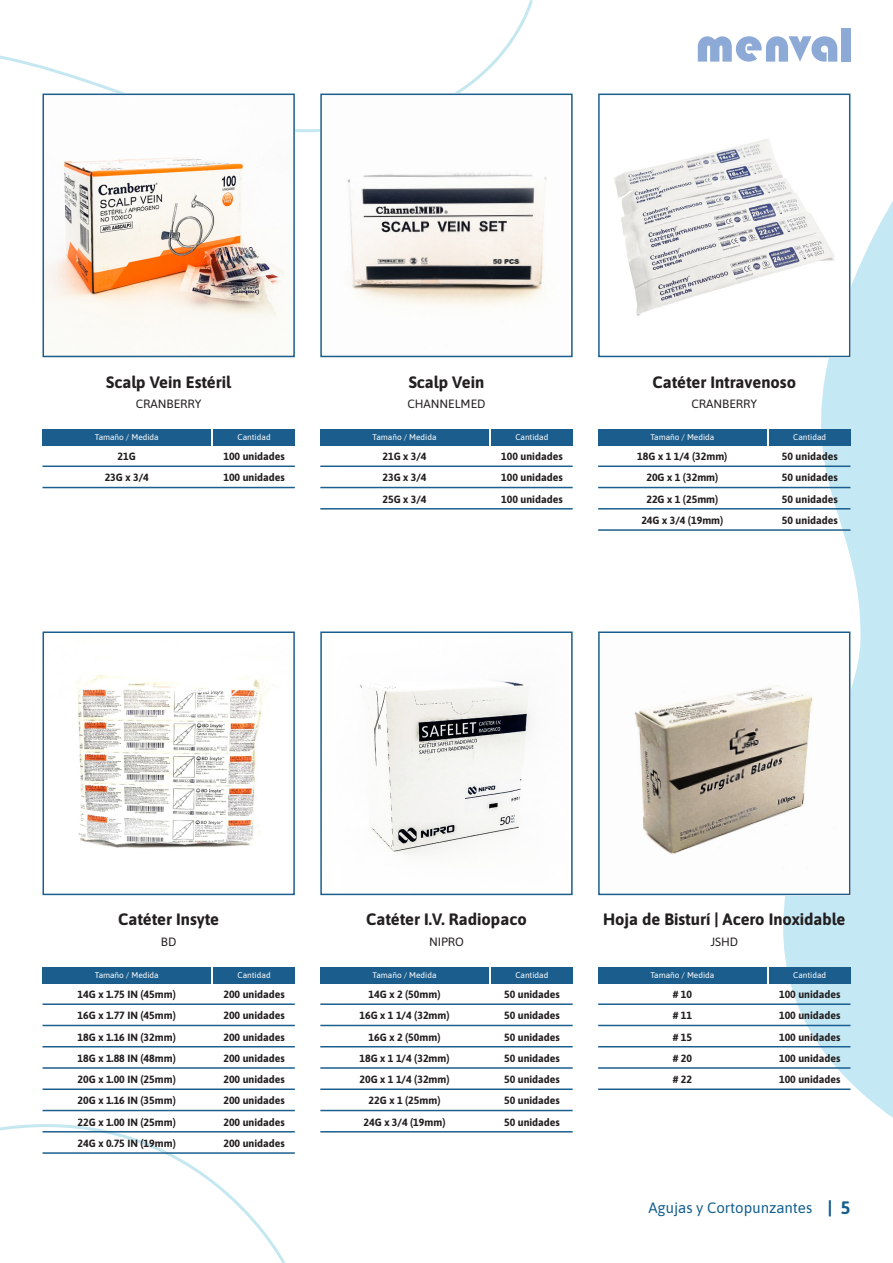
<style>
.page{position:relative;width:893px;height:1263px;background:#fff}
.page>*{position:absolute;margin:0;border:0;box-sizing:border-box;transform-origin:0 0}
.t1{font:700 18px "Asap";color:#135f8c}
.t2{font:700 16.5px "Asap";color:#231f20}
.t3{font:15px "Asap";color:#135f8c}
.t4{font:12px "Asap";color:#231f20}
.t5{font:700 10.5px "Asap";color:#231f20}
.t6{font:8.25px "Asap";color:#fff}
</style>
<div class="page">
<svg style="left:667px;top:201px;width:226px;height:917px"></svg>
<svg style="left:0;top:967px;width:285px;height:295px"></svg>
<svg style="left:698px;top:36px;width:139px;height:26px"></svg>
<div style="left:841px;top:28px;width:10px;height:34px;background:#8da9d5"></div>
<svg style="left:0;top:0;width:533px;height:132px"></svg>
<div style="left:320px;top:967px;width:169px;height:17px;background:#1b5e8d"></div>
<img style="left:360px;top:680px;width:172px;height:175px">
<div style="left:491px;top:967px;width:82px;height:17px;background:#1b5e8d"></div>
<div style="left:320px;top:631px;width:253px;height:264px;border:2px solid #1b5f8e"></div>
<hr style="left:320px;top:1067px;width:253px;height:2px;background:#1b5f8e">
<div style="left:320px;top:429px;width:169px;height:17px;background:#1b5e8d"></div>
<img style="left:323px;top:97px;width:224px;height:209px">
<div style="left:491px;top:429px;width:82px;height:17px;background:#1b5e8d"></div>
<div style="left:320px;top:94px;width:253px;height:263px;border:2px solid #1b5f8e"></div>
<hr style="left:320px;top:465px;width:253px;height:2px;background:#1b5f8e">
<div style="left:43px;top:429px;width:168px;height:17px;background:#1b5e8d"></div>
<img style="left:46px;top:97px;width:246px;height:234px">
<div style="left:213px;top:429px;width:82px;height:17px;background:#1b5e8d"></div>
<div style="left:43px;top:94px;width:252px;height:263px;border:2px solid #1b5f8e"></div>
<hr style="left:43px;top:465px;width:252px;height:2px;background:#1b5f8e">
<img style="left:614px;top:139px;width:233px;height:215px">
<div style="left:598px;top:94px;width:252px;height:263px;border:2px solid #1b5f8e"></div>
<div style="left:43px;top:967px;width:168px;height:17px;background:#1b5e8d"></div>
<img style="left:76px;top:675px;width:198px;height:173px">
<div style="left:213px;top:967px;width:82px;height:17px;background:#1b5e8d"></div>
<div style="left:43px;top:631px;width:252px;height:264px;border:2px solid #1b5f8e"></div>
<hr style="left:43px;top:1003px;width:252px;height:2px;background:#1b5f8e">
<hr style="left:320px;top:1088px;width:253px;height:2px;background:#1b5f8e">
<hr style="left:320px;top:1110px;width:253px;height:1px;background:#1b5f8e">
<hr style="left:320px;top:1131px;width:253px;height:1px;background:#1b5f8e">
<hr style="left:320px;top:1003px;width:253px;height:2px;background:#1b5f8e">
<hr style="left:320px;top:1025px;width:253px;height:1px;background:#1b5f8e">
<hr style="left:320px;top:1046px;width:253px;height:1px;background:#1b5f8e">
<hr style="left:43px;top:487px;width:252px;height:1px;background:#1b5f8e">
<hr style="left:320px;top:487px;width:253px;height:1px;background:#1b5f8e">
<hr style="left:320px;top:508px;width:253px;height:1px;background:#1b5f8e">
<hr style="left:43px;top:1025px;width:252px;height:1px;background:#1b5f8e">
<hr style="left:43px;top:1046px;width:252px;height:1px;background:#1b5f8e">
<hr style="left:43px;top:1067px;width:252px;height:2px;background:#1b5f8e">
<hr style="left:43px;top:1088px;width:252px;height:2px;background:#1b5f8e">
<hr style="left:43px;top:1110px;width:252px;height:1px;background:#1b5f8e">
<hr style="left:43px;top:1131px;width:252px;height:1px;background:#1b5f8e">
<hr style="left:43px;top:1152px;width:252px;height:2px;background:#1b5f8e">
<div style="left:598px;top:429px;width:168px;height:17px;background:#1b5e8d"></div>
<div style="left:769px;top:429px;width:81px;height:17px;background:#1b5e8d"></div>
<hr style="left:598px;top:465px;width:252px;height:2px;background:#1b5f8e">
<hr style="left:598px;top:487px;width:252px;height:1px;background:#1b5f8e">
<hr style="left:598px;top:508px;width:252px;height:1px;background:#1b5f8e">
<hr style="left:598px;top:529px;width:252px;height:2px;background:#1b5f8e">
<img style="left:635px;top:634px;width:212px;height:258px">
<div style="left:598px;top:631px;width:252px;height:264px;border:2px solid #1b5f8e"></div>
<div style="left:598px;top:967px;width:168px;height:17px;background:#1b5e8d"></div>
<div style="left:769px;top:967px;width:81px;height:17px;background:#1b5e8d"></div>
<hr style="left:598px;top:1003px;width:252px;height:2px;background:#1b5f8e">
<hr style="left:598px;top:1025px;width:252px;height:1px;background:#1b5f8e">
<hr style="left:598px;top:1046px;width:252px;height:1px;background:#1b5f8e">
<hr style="left:598px;top:1067px;width:252px;height:2px;background:#1b5f8e">
<hr style="left:598px;top:1088px;width:252px;height:2px;background:#1b5f8e">
<p class="t2" style="left:106px;top:370px;width:127px">Scalp Vein Estéril</p>
<p class="t4" style="left:136px;top:395px;width:67px">CRANBERRY</p>
<p class="t2" style="left:409px;top:370px;width:77px">Scalp Vein</p>
<p class="t4" style="left:407px;top:395px;width:80px">CHANNELMED</p>
<p class="t2" style="left:652px;top:370px;width:145px">Catéter Intravenoso</p>
<p class="t4" style="left:691px;top:395px;width:67px">CRANBERRY</p>
<p class="t6" style="left:95px;top:431px;width:65px">Tamaño / Medida</p>
<p class="t6" style="left:238px;top:431px;width:35px">Cantidad</p>
<p class="t6" style="left:373px;top:431px;width:65px">Tamaño / Medida</p>
<p class="t6" style="left:515px;top:431px;width:35px">Cantidad</p>
<p class="t6" style="left:650px;top:431px;width:65px">Tamaño / Medida</p>
<p class="t6" style="left:793px;top:431px;width:35px">Cantidad</p>
<p class="t5" style="left:118px;top:449px;width:20px">21G</p>
<p class="t5" style="left:223px;top:449px;width:63px">100 unidades</p>
<p class="t5" style="left:382px;top:449px;width:46px">21G x 3/4</p>
<p class="t5" style="left:501px;top:449px;width:63px">100 unidades</p>
<p class="t5" style="left:637px;top:449px;width:92px">18G x 1 1/4 (32mm)</p>
<p class="t5" style="left:782px;top:449px;width:57px">50 unidades</p>
<p class="t5" style="left:105px;top:470px;width:46px">23G x 3/4</p>
<p class="t5" style="left:223px;top:470px;width:63px">100 unidades</p>
<p class="t5" style="left:382px;top:470px;width:46px">23G x 3/4</p>
<p class="t5" style="left:501px;top:470px;width:63px">100 unidades</p>
<p class="t5" style="left:382px;top:491px;width:46px">25G x 3/4</p>
<p class="t5" style="left:501px;top:491px;width:63px">100 unidades</p>
<p class="t5" style="left:646px;top:470px;width:73px">20G x 1 (32mm)</p>
<p class="t5" style="left:782px;top:470px;width:57px">50 unidades</p>
<p class="t5" style="left:646px;top:491px;width:73px">22G x 1 (25mm)</p>
<p class="t5" style="left:782px;top:491px;width:57px">50 unidades</p>
<p class="t5" style="left:641px;top:513px;width:83px">24G x 3/4 (19mm)</p>
<p class="t5" style="left:782px;top:513px;width:57px">50 unidades</p>
<p class="t2" style="left:118px;top:908px;width:102px">Catéter Insyte</p>
<p class="t4" style="left:161px;top:933px;width:17px">BD</p>
<p class="t2" style="left:366px;top:908px;width:162px">Catéter I.V. Radiopaco</p>
<p class="t4" style="left:429px;top:933px;width:36px">NIPRO</p>
<p class="t2" style="left:603px;top:908px;width:244px">Hoja de Bisturí | Acero Inoxidable</p>
<p class="t4" style="left:710px;top:933px;width:29px">JSHD</p>
<p class="t6" style="left:95px;top:969px;width:65px">Tamaño / Medida</p>
<p class="t6" style="left:238px;top:969px;width:35px">Cantidad</p>
<p class="t6" style="left:373px;top:969px;width:65px">Tamaño / Medida</p>
<p class="t6" style="left:515px;top:969px;width:35px">Cantidad</p>
<p class="t6" style="left:650px;top:969px;width:65px">Tamaño / Medida</p>
<p class="t6" style="left:793px;top:969px;width:35px">Cantidad</p>
<p class="t5" style="left:78px;top:987px;width:100px">14G x 1.75 IN (45mm)</p>
<p class="t5" style="left:223px;top:987px;width:63px">200 unidades</p>
<p class="t5" style="left:78px;top:1008px;width:100px">16G x 1.77 IN (45mm)</p>
<p class="t5" style="left:223px;top:1008px;width:63px">200 unidades</p>
<p class="t5" style="left:78px;top:1029px;width:100px">18G x 1.16 IN (32mm)</p>
<p class="t5" style="left:223px;top:1029px;width:63px">200 unidades</p>
<p class="t5" style="left:78px;top:1051px;width:100px">18G x 1.88 IN (48mm)</p>
<p class="t5" style="left:223px;top:1051px;width:63px">200 unidades</p>
<p class="t5" style="left:78px;top:1072px;width:100px">20G x 1.00 IN (25mm)</p>
<p class="t5" style="left:223px;top:1072px;width:63px">200 unidades</p>
<p class="t5" style="left:78px;top:1093px;width:100px">20G x 1.16 IN (35mm)</p>
<p class="t5" style="left:223px;top:1093px;width:63px">200 unidades</p>
<p class="t5" style="left:78px;top:1114px;width:100px">22G x 1.00 IN (25mm)</p>
<p class="t5" style="left:223px;top:1114px;width:63px">200 unidades</p>
<p class="t5" style="left:78px;top:1136px;width:100px">24G x 0.75 IN (19mm)</p>
<p class="t5" style="left:223px;top:1136px;width:63px">200 unidades</p>
<p class="t5" style="left:369px;top:987px;width:73px">14G x 2 (50mm)</p>
<p class="t5" style="left:504px;top:987px;width:57px">50 unidades</p>
<p class="t5" style="left:359px;top:1008px;width:92px">16G x 1 1/4 (32mm)</p>
<p class="t5" style="left:504px;top:1008px;width:57px">50 unidades</p>
<p class="t5" style="left:369px;top:1029px;width:73px">16G x 2 (50mm)</p>
<p class="t5" style="left:504px;top:1029px;width:57px">50 unidades</p>
<p class="t5" style="left:359px;top:1051px;width:92px">18G x 1 1/4 (32mm)</p>
<p class="t5" style="left:504px;top:1051px;width:57px">50 unidades</p>
<p class="t5" style="left:359px;top:1072px;width:92px">20G x 1 1/4 (32mm)</p>
<p class="t5" style="left:504px;top:1072px;width:57px">50 unidades</p>
<p class="t5" style="left:369px;top:1093px;width:73px">22G x 1 (25mm)</p>
<p class="t5" style="left:504px;top:1093px;width:57px">50 unidades</p>
<p class="t5" style="left:364px;top:1114px;width:83px">24G x 3/4 (19mm)</p>
<p class="t5" style="left:504px;top:1114px;width:57px">50 unidades</p>
<p class="t5" style="left:673px;top:987px;width:21px"># 10</p>
<p class="t5" style="left:779px;top:987px;width:63px">100 unidades</p>
<p class="t5" style="left:673px;top:1008px;width:21px"># 11</p>
<p class="t5" style="left:779px;top:1008px;width:63px">100 unidades</p>
<p class="t5" style="left:673px;top:1029px;width:21px"># 15</p>
<p class="t5" style="left:779px;top:1029px;width:63px">100 unidades</p>
<p class="t5" style="left:673px;top:1051px;width:21px"># 20</p>
<p class="t5" style="left:779px;top:1051px;width:63px">100 unidades</p>
<p class="t5" style="left:673px;top:1072px;width:21px"># 22</p>
<p class="t5" style="left:779px;top:1072px;width:63px">100 unidades</p>
<p class="t3" style="left:648px;top:1198px;width:165px">Agujas y Cortopunzantes</p>
<p class="t1" style="left:828px;top:1195px;width:24px">| 5</p>
</div>
